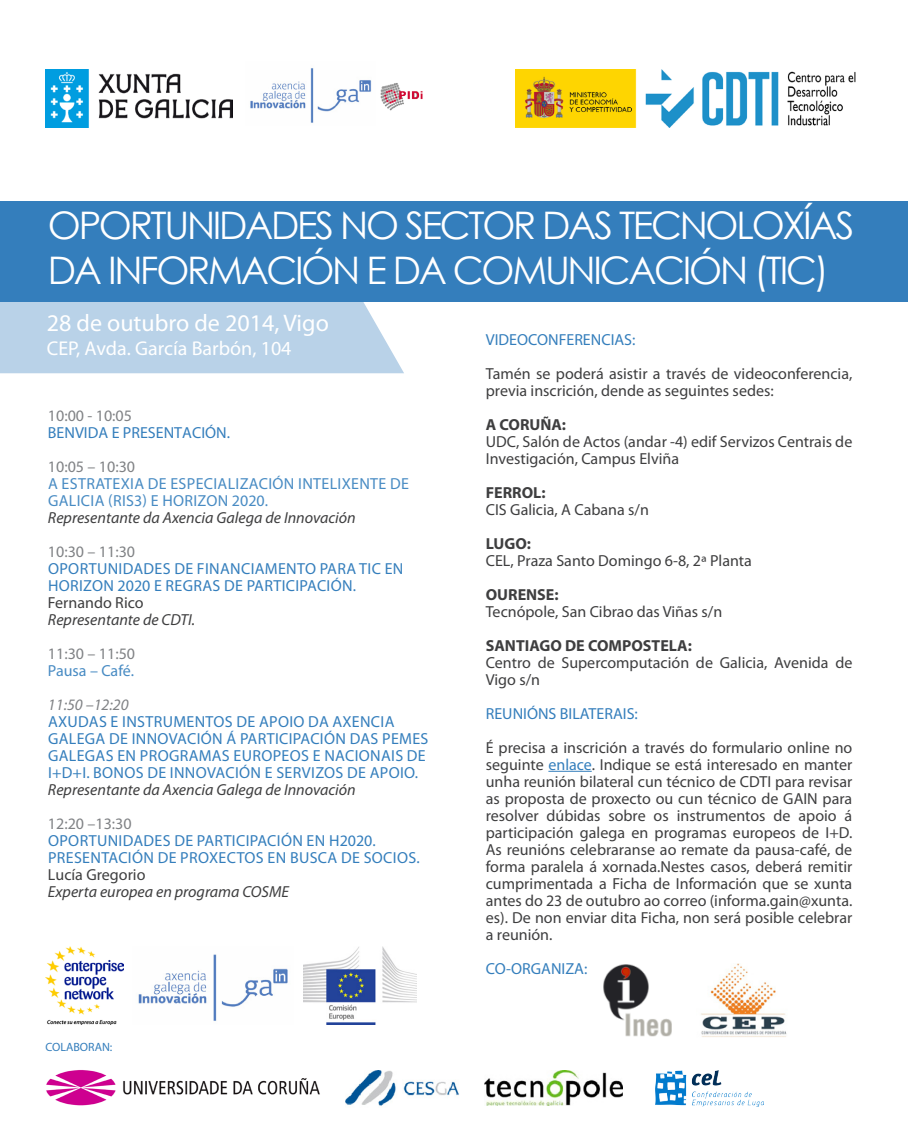
<style>
.page{position:relative;width:908px;height:1134px;background:#fff}
.page>*{position:absolute;margin:0;border:0;box-sizing:border-box;transform-origin:0 0}
.t1{font:38px/45.6px "Century Gothic";letter-spacing:-.06em;color:#fff}
.t2{font:24px "Myriad Pro";color:#fff}
.t3{font:20px "Myriad Pro";color:#fff}
.t4{font:16px/17px "Myriad Pro";color:#3e3e3f}
.t5{font:16px/17px "Myriad Pro";letter-spacing:.02em;color:#347ebc}
.t6{font:italic 16px/17px "Myriad Pro";color:#3e3e3f}
.t7{font:16px "Myriad Pro";color:#347ebc}
.t8{font:16px/17px "Myriad Pro";letter-spacing:.02em;color:#488bc3}
.t9{font:16px "Myriad Pro";color:#808285}
.t10{font:700 16px "Myriad Pro";color:#3e3e3f}
.t11{font:16px "Myriad Pro";color:#488bc3}
.t12{font:italic 16px "Myriad Pro";color:#808285}
.t13{font:12px "Myriad Pro";color:#347ebc}
.s1{font-style:normal}
.s2{color:#347ebc}
</style>
<div class="page">
<img style="left:345px;top:1070px;width:114px;height:36px">
<img style="left:484px;top:1070px;width:138px;height:35px">
<img style="left:46px;top:1070px;width:274px;height:35px">
<img style="left:250px;top:68px;width:122px;height:55px">
<img style="left:380px;top:83px;width:43px;height:28px">
<img style="left:45px;top:69px;width:187px;height:58px">
<img style="left:515px;top:69px;width:341px;height:58px">
<img style="left:655px;top:1071px;width:108px;height:36px">
<div style="left:0;top:302px;width:404px;height:71px;background:#b9d2e8"></div>
<div style="left:0;top:201px;width:907px;height:101px;background:#347ebc"></div>
<hr style="left:548px;top:771px;width:43px;height:1px;background:#347ebc">
<img style="left:603px;top:964px;width:69px;height:73px">
<img style="left:701px;top:963px;width:86px;height:74px">
<img style="left:45px;top:947px;width:78px;height:78px">
<img style="left:303px;top:946px;width:113px;height:79px">
<img style="left:138px;top:954px;width:150px;height:67px">
<p class="t1" style="left:48px;top:202px;width:807px">OPORTUNIDADES NO SECTOR DAS TECNOLOXÍAS<br>DA INFORMACIÓN E DA COMUNICACIÓN (TIC)</p>
<p class="t2" style="left:47px;top:308px;width:283px">28 de outubro de 2014, Vigo</p>
<p class="t3" style="left:47px;top:336px;width:246px">CEP, Avda. García Barbón, 104</p>
<p class="t9" style="left:48px;top:405px;width:85px">10:00 - 10:05</p>
<p class="t7" style="left:48px;top:422px;width:183px">BENVIDA E PRESENTACIÓN.</p>
<p class="t9" style="left:48px;top:456px;width:89px">10:05 – 10:30</p>
<p class="t8" style="left:48px;top:475px;width:362px">A ESTRATEXIA DE ESPECIALIZACIÓN INTELIXENTE DE<br>GALICIA (RIS3) E HORIZON 2020.</p>
<p class="t6" style="left:48px;top:509px;width:309px">Representante da Axencia Galega de Innovación</p>
<p class="t9" style="left:48px;top:541px;width:89px">10:30 – 11:30</p>
<p class="t5" style="left:48px;top:560px;width:356px">OPORTUNIDADES DE FINANCIAMENTO PARA TIC EN<br>HORIZON 2020 E REGRAS DE PARTICIPACIÓN.</p>
<p class="t4" style="left:48px;top:594px;width:97px">Fernando Rico</p>
<p class="t6" style="left:48px;top:611px;width:149px">Representante de CDTI.</p>
<p class="t9" style="left:48px;top:643px;width:89px">11:30 – 11:50</p>
<p class="t11" style="left:48px;top:660px;width:87px">Pausa – Café.</p>
<p class="t12" style="left:48px;top:694px;width:82px">11:50 –12:20</p>
<p class="t5" style="left:48px;top:713px;width:382px">AXUDAS E INSTRUMENTOS DE APOIO DA AXENCIA GALEGA DE INNOVACIÓN Á PARTICIPACIÓN DAS PEMES GALEGAS EN PROGRAMAS EUROPEOS E NACIONAIS DE I+D+I. BONOS DE INNOVACIÓN E SERVIZOS DE APOIO.</p>
<p class="t6" style="left:48px;top:781px;width:309px">Representante da Axencia Galega de Innovación</p>
<p class="t9" style="left:48px;top:813px;width:85px">12:20 –13:30</p>
<p class="t5" style="left:48px;top:832px;width:373px">OPORTUNIDADES DE PARTICIPACIÓN EN H2020.<br>PRESENTACIÓN DE PROXECTOS EN BUSCA DE SOCIOS.</p>
<p class="t6" style="left:48px;top:866px;width:242px"><span class="s1">Lucía Gregorio<br></span>Experta europea en programa COSME</p>
<p class="t13" style="left:45px;top:1039px;width:68px">COLABORAN:</p>
<p class="t7" style="left:485px;top:329px;width:151px">VIDEOCONFERENCIAS:</p>
<p class="t4" style="left:485px;top:364px;width:368px">Tamén se poderá asistir a través de videoconferencia, previa inscrición, dende as seguintes sedes:</p>
<p class="t10" style="left:485px;top:414px;width:82px">A CORUÑA:</p>
<p class="t4" style="left:485px;top:432px;width:368px">UDC, Salón de Actos (andar -4) edif Servizos Centrais de<br>Investigación, Campus Elviña</p>
<p class="t10" style="left:485px;top:482px;width:61px">FERROL:</p>
<p class="t4" style="left:485px;top:500px;width:164px">CIS Galicia, A Cabana s/n</p>
<p class="t10" style="left:485px;top:533px;width:47px">LUGO:</p>
<p class="t4" style="left:485px;top:551px;width:267px">CEL, Praza Santo Domingo 6-8, 2ª Planta</p>
<p class="t10" style="left:485px;top:584px;width:74px">OURENSE:</p>
<p class="t4" style="left:485px;top:602px;width:238px">Tecnópole, San Cibrao das Viñas s/n</p>
<p class="t10" style="left:485px;top:635px;width:207px">SANTIAGO DE COMPOSTELA:</p>
<p class="t4" style="left:485px;top:653px;width:368px">Centro de Supercomputación de Galicia, Avenida de<br>Vigo s/n</p>
<p class="t7" style="left:485px;top:703px;width:153px">REUNIÓNS BILATERAIS:</p>
<p class="t4" style="left:485px;top:738px;width:368px;text-align:justify">É precisa a inscrición a través do formulario online no seguinte <span class="s2">enlace</span>. Indique se está interesado en manter unha reunión bilateral cun técnico de CDTI para revisar as proposta de proxecto ou cun técnico de GAIN para resolver dúbidas sobre os instrumentos de apoio á participación galega en programas europeos de I+D.<br>As reunións celebraranse ao remate da pausa-café, de forma paralela á xornada.Nestes casos, deberá remitir cumprimentada a Ficha de Información que se xunta antes do 23 de outubro ao correo (informa.gain@xunta. es). De non enviar dita Ficha, non será posible celebrar a reunión.</p>
<p class="t7" style="left:485px;top:958px;width:103px">CO-ORGANIZA:</p>
</div>
